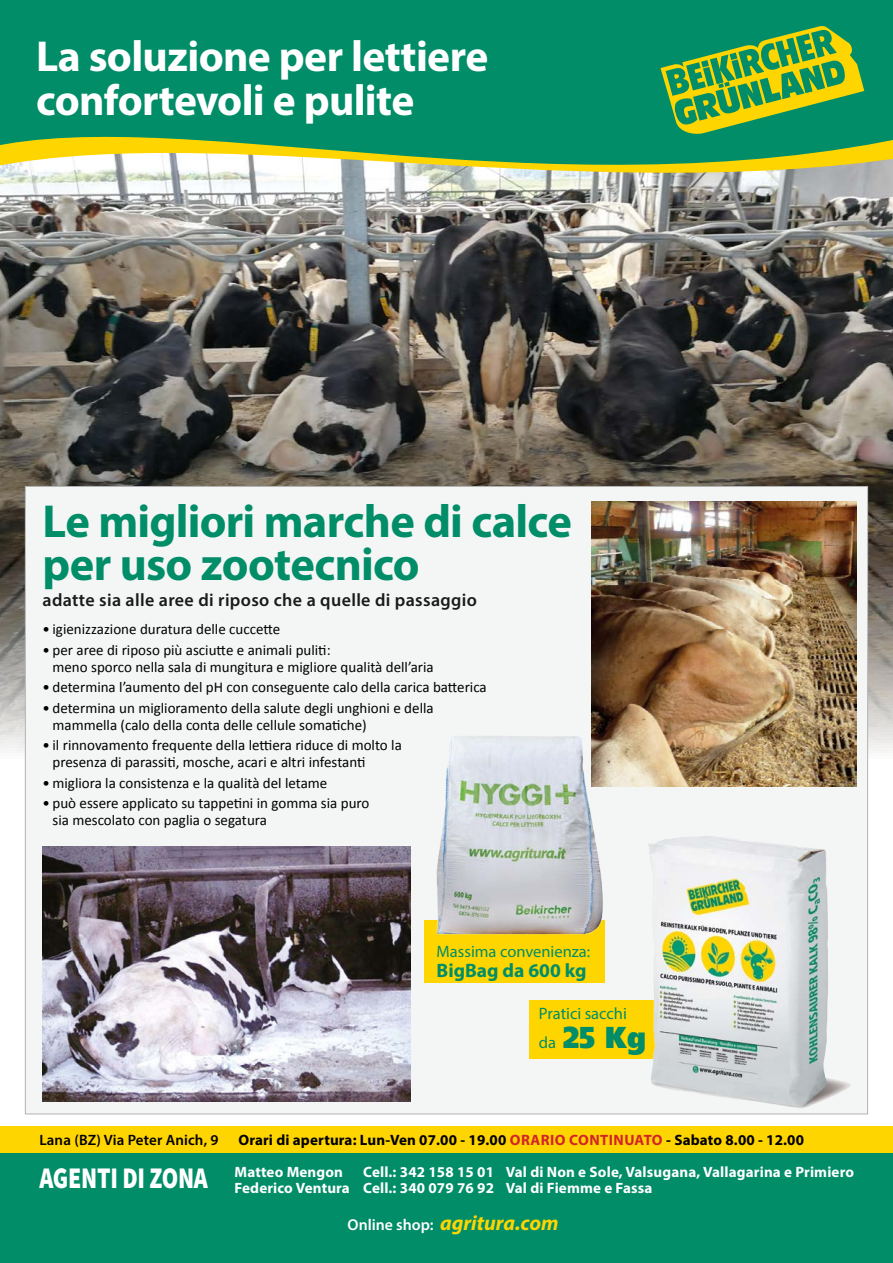
<style>
.page{position:relative;width:893px;height:1263px;background:#fff}
.page>*{position:absolute;margin:0;border:0;box-sizing:border-box;transform-origin:0 0}
.t1{font:700 46.5px/43.5px "Myriad Pro";letter-spacing:-.015em;color:#008d68}
.t2{font:700 43.5px/44.7px "Myriad Pro";letter-spacing:-.015em;color:#fff}
.t3{font:900 30px "Frutiger";color:#008d68;scale:.9 1}
.t4{font:italic 700 21px "Myriad Pro";color:#ffd500}
.t5{font:700 19.5px "Myriad Pro";color:#008d68}
.t6{font:600 18px "Myriad Pro";letter-spacing:.02em;color:#1a1a1a}
.t7{font:16.5px "Myriad Pro";color:#008d68}
.t8{font:15px/16.5px "Calibri";color:#000}
.t9{font:700 15px/16.5px "Myriad Pro";letter-spacing:.01em;color:#fff}
.t10{font:700 15px/32px "Myriad Pro";letter-spacing:.01em;color:#000}
.t11{font:600 15px "Myriad Pro";letter-spacing:.01em;color:#000}
.s1{font-family:"Myriad Pro";font-weight:400;font-size:16.5px}
.s2{color:#d3232a}
.s3{color:#fff}
.s4{font-weight:600;font-style:normal;font-size:15.75px;color:#fff}
</style>
<div class="page">
<img style="left:0;top:249px;width:893px;height:538px">
<div style="left:25px;top:486px;width:843px;height:628px;background:#f3f6f5"></div>
<div style="left:425px;top:920px;width:180px;height:62px;background:#ffd500"></div>
<div style="left:529px;top:1000px;width:195px;height:59px;background:#ffd500"></div>
<svg style="left:0;top:232px;width:893px;height:17px;background:#8b8b88"></svg>
<div style="left:0;top:17px;width:893px;height:78px;background:#008d68"></div>
<svg style="left:0;top:95px;width:893px;height:137px;background:#76a885"></svg>
<img style="left:591px;top:502px;width:265px;height:284px">
<div style="left:0;top:0;width:893px;height:17px;background:#008d68"></div>
<svg style="left:660px;top:26px;width:204px;height:109px;background:#53a445"></svg>
<img style="left:43px;top:846px;width:367px;height:256px">
<img style="left:436px;top:731px;width:173px;height:204px">
<div style="left:0;top:1152px;width:893px;height:111px;background:#008d68"></div>
<div style="left:0;top:1126px;width:893px;height:26px;background:#ffd500"></div>
<img style="left:613px;top:826px;width:256px;height:289px">
<h2 class="t2" style="left:36px;top:32px;width:454px">La soluzione per lettiere confortevoli e pulite</h2>
<h1 class="t1" style="left:43px;top:498px;width:531px">Le migliori marche di calce per uso zootecnico</h1>
<p class="t6" style="left:43px;top:588px;width:436px">adatte sia alle aree di riposo che a quelle di passaggio</p>
<p class="t8" style="left:43px;top:621px;width:239px">• igienizzazione duratura delle cuccette</p>
<p class="t8" style="left:53px;top:642px;width:383px;text-indent:-10px">• per aree di riposo più asciutte e animali puliti:<br>meno sporco nella sala di mungitura e migliore qualità dell’aria</p>
<p class="t8" style="left:43px;top:679px;width:446px">• determina l’aumento del pH con conseguente calo della carica batterica</p>
<p class="t8" style="left:53px;top:700px;width:383px;text-indent:-10px">• determina un miglioramento della salute degli unghioni e della mammella (calo della conta delle cellule somatiche)</p>
<p class="t8" style="left:53px;top:737px;width:351px;text-indent:-10px">• il rinnovamento frequente della lettiera riduce di molto la presenza di parassiti, mosche, acari e altri infestanti</p>
<p class="t8" style="left:43px;top:774px;width:286px">• migliora la consistenza e la qualità del letame</p>
<p class="t8" style="left:53px;top:795px;width:318px;text-indent:-10px">• può essere applicato su tappetini in gomma sia puro sia mescolato con paglia o segatura</p>
<p class="t7" style="left:437px;top:941px;width:155px">Massima convenienza:</p>
<h3 class="t5" style="left:437px;top:957px;width:151px">BigBag da 600 kg</h3>
<p class="t7" style="left:539px;top:1003px;width:89px">Pratici sacchi</p>
<h3 class="t3" style="left:539px;top:1019px;width:121px"><span class="s1">da</span> 25 Kg</h3>
<p class="t11" style="left:39px;top:1130px;width:181px">Lana (BZ) Via Peter Anich, 9</p>
<p class="t10" style="left:235px;top:1123px;width:571px">Orari di apertura: Lun-Ven 07.00 - 19.00 <span class="s2">OrariO cOntinuatO</span> - Sabato 8.00 - 12.00<br><span class="s3">Matteo Mengon</span></p>
<p class="t9" style="left:39px;top:1163px;width:816px;text-indent:324px">cell.: 342 158 15 01 Val di non e Sole, Valsugana, Vallagarina e Primiero<br><sup>AGENTI</sup> <sup>DI</sup> <sup>ZONA</sup> Federico Ventura cell.: 340 079 76 92 Val di Fiemme e Fassa</p>
<h3 class="t4" style="left:348px;top:1209px;width:213px"><span class="s4">Online shop:</span> agritura.com</h3>
</div>
